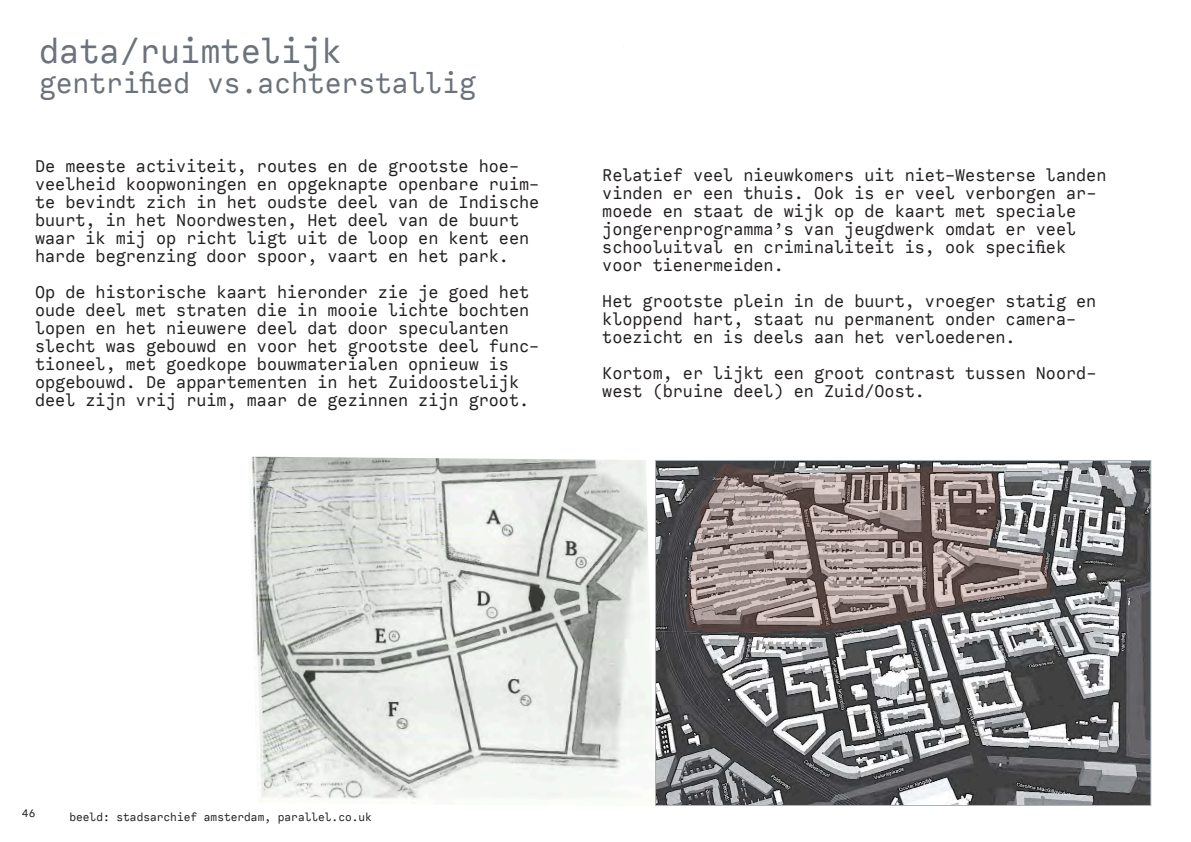
<style>
.page{position:relative;width:1191px;height:842px;background:#fff}
.page>*{position:absolute;margin:0;border:0;box-sizing:border-box;transform-origin:0 0}
.t1{font:36px "Calling Code";color:#6b727c}
.t2{font:30px "Calling Code";color:#6b727c}
.t3{font:18px/18px "Calling Code";color:#231f20}
.t4{font:12px "Calling Code";color:#231f20}
</style>
<div class="page">
<img style="left:251px;top:457px;width:402px;height:342px">
<img style="left:657px;top:462px;width:492px;height:342px">
<svg style="left:685px;top:463px;width:366px;height:171px;background:#928684"></svg>
<p class="t1" style="left:39px;top:29px;width:304px">data/ruimtelijk</p>
<p class="t2" style="left:39px;top:64px;width:438px">gentrified vs.achterstallig</p>
<p class="t3" style="left:35px;top:157px;width:506px">De meeste activiteit, routes en de grootste hoe&shy;veelheid koopwoningen en opgeknapte openbare ruim&shy;te bevindt zich in het oudste deel van de Indische buurt, in het Noordwesten, Het deel van de buurt waar ik mij op richt ligt uit de loop en kent een harde begrenzing door spoor, vaart en het park.</p>
<p class="t3" style="left:35px;top:283px;width:506px">Op de historische kaart hieronder zie je goed het oude deel met straten die in mooie lichte bochten lopen en het nieuwere deel dat door speculanten slecht was gebouwd en voor het grootste deel func&shy;tioneel, met goedkope bouwmaterialen opnieuw is opgebouwd. De appartementen in het Zuidoostelijk deel zijn vrij ruim, maar de gezinnen zijn groot.</p>
<p class="t3" style="left:602px;top:166px;width:505px">Relatief veel nieuwkomers uit niet-Westerse landen vinden er een thuis. Ook is er veel verborgen ar&shy;moede en staat de wijk op de kaart met speciale jongerenprogramma’s van jeugdwerk omdat er veel schooluitval en criminaliteit is, ook specifiek voor tienermeiden.</p>
<p class="t3" style="left:602px;top:292px;width:495px">Het grootste plein in de buurt, vroeger statig en kloppend hart, staat nu permanent onder camera&shy;toezicht en is deels aan het verloederen.</p>
<p class="t3" style="left:602px;top:364px;width:495px">Kortom, er lijkt een groot contrast tussen Noord&shy;west (bruine deel) en Zuid/Oost.</p>
<p class="t4" style="left:22px;top:806px;width:15px">46</p>
<p class="t4" style="left:69px;top:810px;width:304px">beeld: stadsarchief amsterdam, parallel.co.uk</p>
</div>
